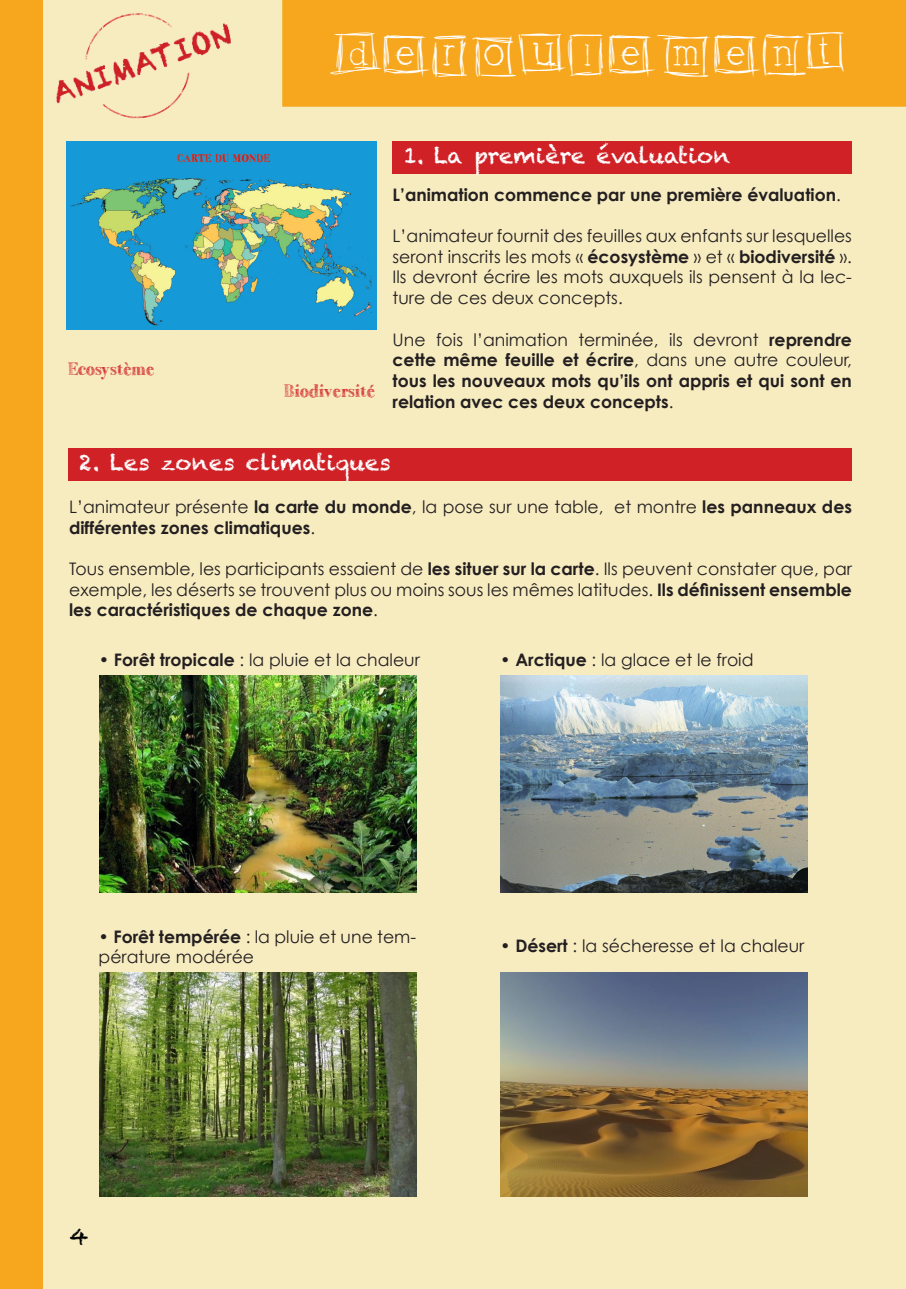
<style>
.page{position:relative;width:906px;height:1289px;background:#fff}
.page>*{position:absolute;margin:0;border:0;box-sizing:border-box;transform-origin:0 0}
.t1{font:45px "Alphabits Squared";color:#fff}
.t2{font:21.9px "Chalkduster";color:#fff}
.t3{font:21px "Chalkduster";color:#000001}
.t4{font:18px "Little Bird";color:#d02126}
.t5{font:17.25px/20.7px "Century Gothic";color:#231f20;text-align:justify}
.t6{font:700 17.25px/20.7px "Century Gothic";color:#231f20;text-align:justify}
.s1{font-weight:400}
.s2{font-weight:700}
</style>
<div class="page">
<div style="left:43px;top:0;width:863px;height:1288px;background:#f7ebc0"></div>
<img style="left:67px;top:141px;width:310px;height:188px">
<div style="left:0;top:0;width:43px;height:1288px;background:#f7a71e"></div>
<div style="left:282px;top:0;width:624px;height:107px;background:#f7a71e"></div>
<img style="left:43px;top:7px;width:192px;height:119px">
<div style="left:392px;top:141px;width:460px;height:32px;background:#d02126"></div>
<div style="left:68px;top:449px;width:784px;height:32px;background:#d02126"></div>
<img style="left:500px;top:972px;width:307px;height:224px">
<img style="left:99px;top:972px;width:317px;height:224px">
<img style="left:500px;top:675px;width:307px;height:217px">
<img style="left:99px;top:675px;width:317px;height:217px">
<p class="t1" style="left:333px;top:29px;width:517px">DEROULEMENT</p>
<p class="t4" style="left:67px;top:359px;width:88px">Ecosystème</p>
<p class="t4" style="left:283px;top:381px;width:92px">Biodiversité</p>
<p class="t2" style="left:404px;top:142px;width:328px">1. La première évaluation</p>
<p class="t6" style="left:392px;top:184px;width:450px">L’animation commence par une première évaluation<span class="s1">.</span></p>
<p class="t5" style="left:392px;top:225px;width:461px">L’animateur fournit des feuilles aux enfants sur lesquelles seront inscrits les mots « <span class="s2">écosystème</span> » et « <span class="s2">biodiversité</span> ».<br>Ils devront écrire les mots auxquels ils pensent à la lec&shy;ture de ces deux concepts.</p>
<p class="t6" style="left:392px;top:328px;width:461px"><span class="s1">Une fois l’animation terminée, ils devront</span> reprendre cette même feuille et écrire<span class="s1">, dans une autre couleur, </span>tous les nouveaux mots qu’ils ont appris et qui sont en relation avec ces deux concepts<span class="s1">.</span></p>
<p class="t2" style="left:79px;top:450px;width:313px">2. Les zones climatiques</p>
<p class="t6" style="left:69px;top:496px;width:784px"><span class="s1">L’animateur présente</span> la carte du monde<span class="s1">, la pose sur une table, et montre</span> les panneaux des différentes zones climatiques<span class="s1">.</span></p>
<p class="t5" style="left:69px;top:558px;width:784px">Tous ensemble, les participants essaient de <span class="s2">les situer sur la carte</span>. Ils peuvent constater que, par exemple, les déserts se trouvent plus ou moins sous les mêmes latitudes. <span class="s2">Ils définissent ensemble les caractéristiques de chaque zone</span>.</p>
<p class="t5" style="left:99px;top:649px;width:323px">• <span class="s2">Forêt tropicale</span> : la pluie et la chaleur</p>
<p class="t5" style="left:500px;top:649px;width:255px">• <span class="s2">Arctique</span> : la glace et le froid</p>
<p class="t5" style="left:99px;top:925px;width:319px">• <span class="s2">Forêt tempérée</span> : la pluie et une tem&shy;pérature modérée</p>
<p class="t5" style="left:500px;top:935px;width:306px">• <span class="s2">Désert</span> : la sécheresse et la chaleur</p>
<p class="t3" style="left:70px;top:1222px;width:21px">4</p>
</div>
